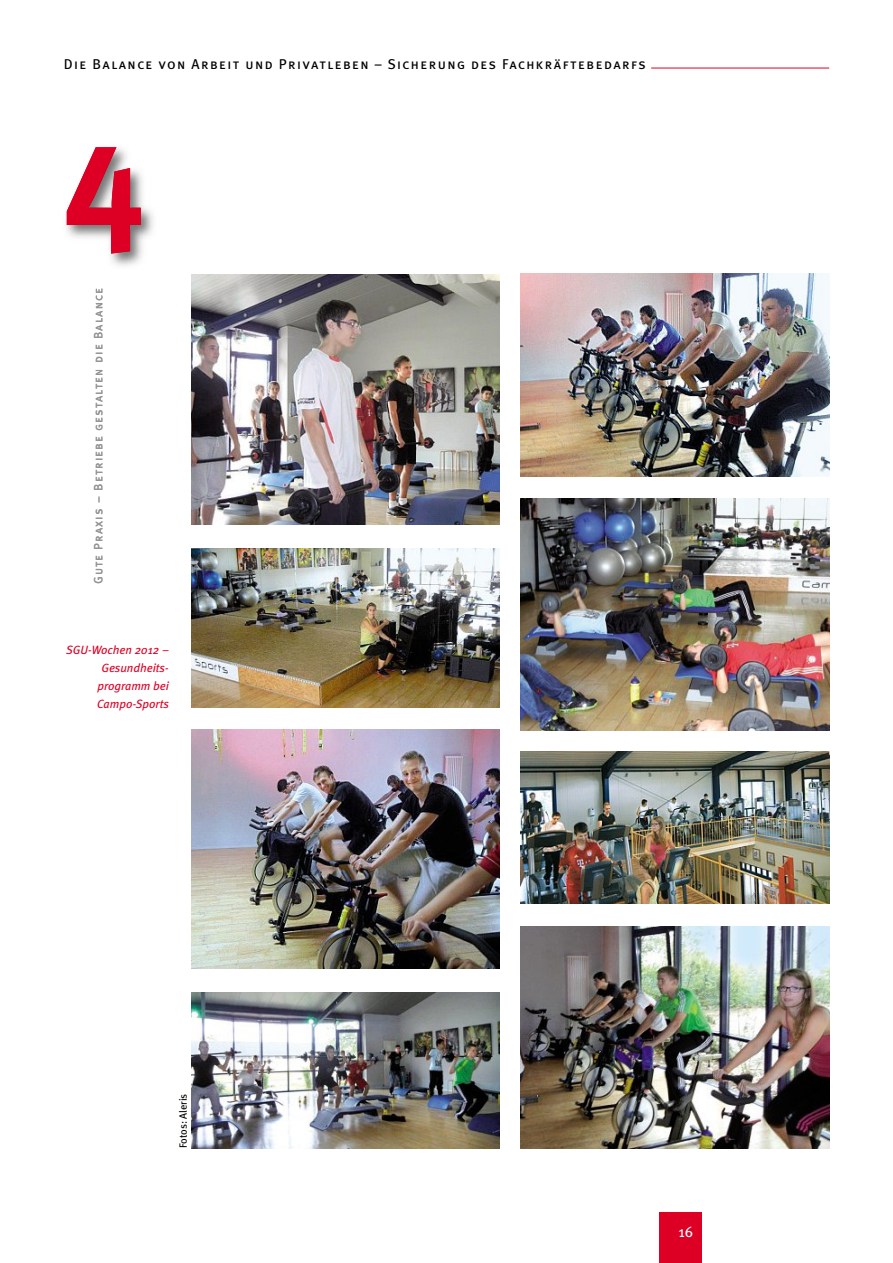
<style>
.page{position:relative;width:893px;height:1263px;background:#fff}
.page>*{position:absolute;margin:0;border:0;box-sizing:border-box;transform-origin:0 0}
.t1{font:700 150px "Meta";color:#de0024}
.t2{font:15px "Meta";color:#fff}
.t3{font:14.25px "Meta Plus Book Caps";letter-spacing:.1em;color:#000}
.t4{font:italic 12px/18px "Meta";color:#de0024;text-align:right}
.t5{font:12px "Meta Book LF Caps";letter-spacing:.1em;color:#949494}
.t6{font:10.5px "Meta";letter-spacing:-.005em;color:#000}
</style>
<div class="page">
<div style="left:659px;top:1212px;width:43px;height:51px;background:#de0024"></div>
<hr style="left:651px;top:68px;width:178px;height:1px;background:#de0024">
<img style="left:66px;top:176px;width:87px;height:132px">
<img style="left:67px;top:147px;width:74px;height:107px">
<img style="left:191px;top:992px;width:309px;height:156px">
<img style="left:521px;top:499px;width:308px;height:231px">
<img style="left:191px;top:274px;width:309px;height:250px">
<img style="left:521px;top:752px;width:308px;height:152px">
<img style="left:191px;top:730px;width:309px;height:238px">
<img style="left:521px;top:926px;width:308px;height:222px">
<img style="left:521px;top:274px;width:308px;height:202px">
<img style="left:191px;top:548px;width:309px;height:159px">
<p class="t3" style="left:64px;top:55px;width:583px">Die Balance von Arbeit und Privatleben – Sicherung des Fachkräftebedarfs</p>
<p class="t1" style="left:64px;top:85px;width:81px">4</p>
<p class="t5" style="left:91px;top:584px;width:298px;rotate:-90deg">Gute Praxis – Betriebe gestalten die Balance</p>
<p class="t4" style="left:66px;top:642px;width:104px">SGU-Wochen 2012 –<br>Gesundheits&shy;programm bei<br>Campo-Sports</p>
<p class="t6" style="left:177px;top:1148px;width:56px;rotate:-90deg">Fotos: Aleris</p>
<p class="t2" style="left:678px;top:1223px;width:16px">16</p>
</div>
